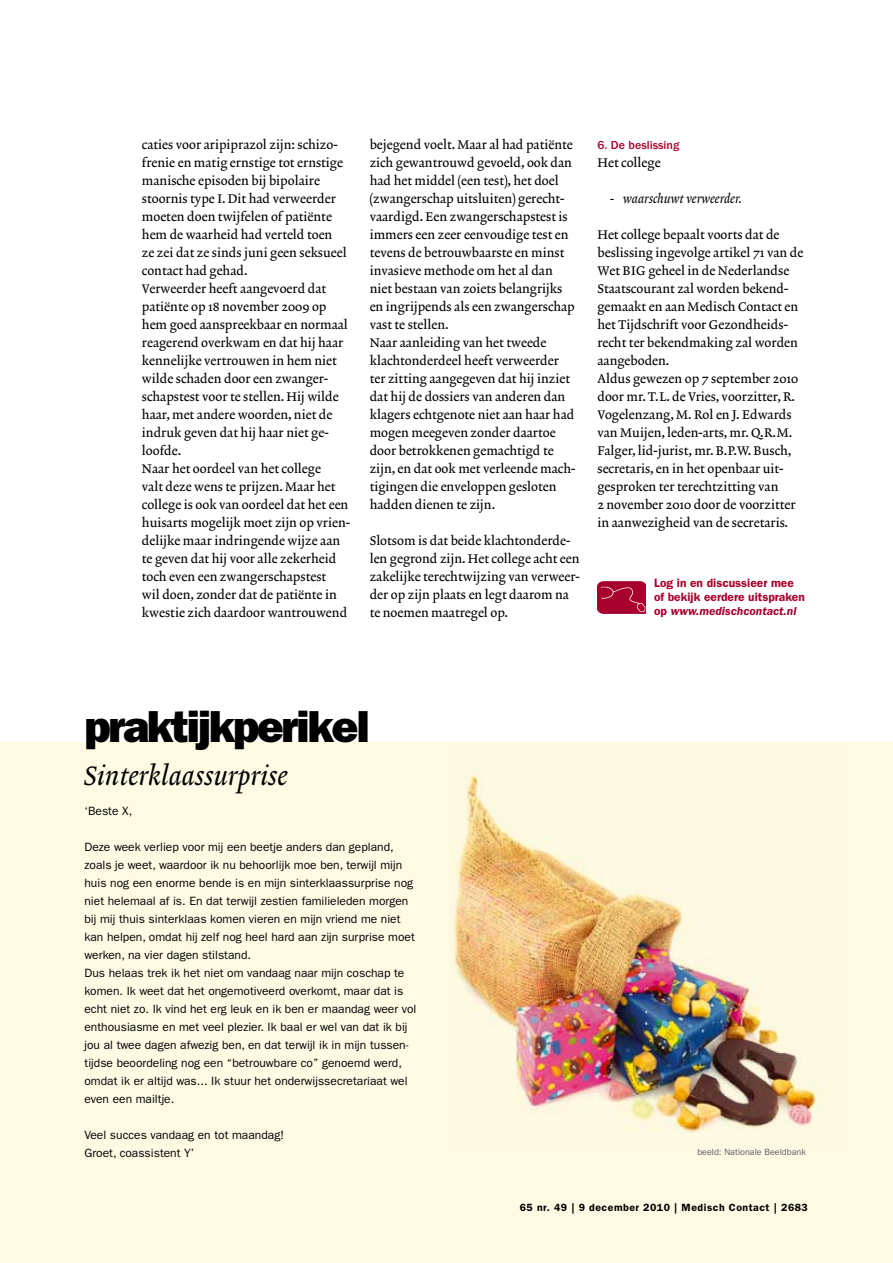
<style>
.page{position:relative;width:893px;height:1263px;background:#fff}
.page>*{position:absolute;margin:0;border:0;box-sizing:border-box;transform-origin:0 0}
.t1{font:45px "ITC Franklin Gothic Std Hvy";letter-spacing:-.05em;color:#000}
.t2{font:27px "Lexicon No 2 Italic A";color:#000}
.t3{font:12.75px/18px "Lexicon No 2 Roman A";color:#000}
.t4{font:12.75px "Lexicon No 2 Italic A";color:#000}
.t5{font:12px/18px "ITC Franklin Gothic Std";color:#000}
.t6{font:600 12px/14.2px "ITC Franklin Gothic Std";color:#a7002d}
.t7{font:500 12px "ITC Franklin Gothic Std";color:#a7002d}
.t8{font:600 10.5px "ITC Franklin Gothic Std";letter-spacing:.05em;color:#000}
.t9{font:9px "ITC Franklin Gothic Std";color:#5c5b60}
.s1{font-style:italic}
</style>
<div class="page">
<svg style="left:598px;top:581px;width:48px;height:33px;background:#ac0f39"></svg>
<div style="left:0;top:742px;width:893px;height:521px;background:#fffae4"></div>
<img style="left:454px;top:769px;width:374px;height:363px">
<p class="t3" style="left:142px;top:136px;width:210px">caties voor aripiprazol zijn: schizo&shy;frenie en matig ernstige tot ernstige manische episoden bij bipolaire stoornis type I. Dit had verweerder moeten doen twijfelen of patiënte hem de waarheid had verteld toen<br>ze zei dat ze sinds juni geen seksueel contact had gehad.<br>Verweerder heeft aangevoerd dat patiënte op 18 november 2009 op hem goed aanspreekbaar en normaal reagerend overkwam en dat hij haar kennelijke vertrouwen in hem niet wilde schaden door een zwanger&shy;schapstest voor te stellen. Hij wilde haar, met andere woorden, niet de indruk geven dat hij haar niet ge&shy;loofde.<br>Naar het oordeel van het college<br>valt deze wens te prijzen. Maar het college is ook van oordeel dat het een huisarts mogelijk moet zijn op vrien&shy;delijke maar indringende wijze aan te geven dat hij voor alle zekerheid toch even een zwangerschapstest<br>wil doen, zonder dat de patiënte in kwestie zich daardoor wantrouwend</p>
<p class="t3" style="left:370px;top:136px;width:207px">bejegend voelt. Maar al had patiënte zich gewantrouwd gevoeld, ook dan had het middel (een test), het doel (zwangerschap uitsluiten) gerecht&shy;vaardigd. Een zwangerschapstest is immers een zeer eenvoudige test en tevens de betrouwbaarste en minst invasieve methode om het al dan niet bestaan van zoiets belangrijks en ingrijpends als een zwangerschap vast te stellen.<br>Naar aanleiding van het tweede klachtonderdeel heeft verweerder ter zitting aangegeven dat hij inziet dat hij de dossiers van anderen dan klagers echtgenote niet aan haar had mogen meegeven zonder daartoe door betrokkenen gemachtigd te zijn, en dat ook met verleende mach&shy;tigingen die enveloppen gesloten hadden dienen te zijn.</p>
<p class="t3" style="left:370px;top:532px;width:211px">Slotsom is dat beide klachtonderde&shy;len gegrond zijn. Het college acht een zakelijke terechtwijzing van verweer&shy;der op zijn plaats en legt daarom na te noemen maatregel op.</p>
<p class="t7" style="left:597px;top:138px;width:83px">6. De beslissing</p>
<p class="t3" style="left:597px;top:154px;width:65px">Het college</p>
<p class="t4" style="left:610px;top:190px;width:133px">- waarschuwt verweerder.</p>
<p class="t3" style="left:597px;top:226px;width:207px">Het college bepaalt voorts dat de beslissing ingevolge artikel 71 van de Wet BIG geheel in de Nederlandse Staatscourant zal worden bekend&shy;gemaakt en aan Medisch Contact en het Tijdschrift voor Gezondheids&shy;recht ter bekendmaking zal worden aangeboden.<br>Aldus gewezen op 7 september 2010 door mr. T.L. de Vries, voorzitter, R.<br>Vogelenzang, M. Rol en J. Edwards van Muijen, leden-arts, mr. Q.R.M.<br>Falger, lid-jurist, mr. B.P.W. Busch, secretaris, en in het openbaar uit&shy;gesproken ter terechtzitting van<br>2 november 2010 door de voorzitter in aanwezigheid van de secretaris.</p>
<p class="t6" style="left:654px;top:575px;width:152px">Log in en discussieer mee of bekijk eerdere uitspraken op <span class="s1">www.medischcontact.nl</span></p>
<h1 class="t1" style="left:85px;top:700px;width:287px">praktijkperikel</h1>
<h2 class="t2" style="left:85px;top:759px;width:204px">Sinterklaassurprise</h2>
<p class="t5" style="left:85px;top:802px;width:49px">‘Beste X,</p>
<p class="t5" style="left:85px;top:838px;width:333px">Deze week verliep voor mij een beetje anders dan gepland, zoals je weet, waardoor ik nu behoorlijk moe ben, terwijl mijn huis nog een enorme bende is en mijn sinterklaassurprise nog niet helemaal af is. En dat terwijl zestien familieleden morgen bij mij thuis sinterklaas komen vieren en mijn vriend me niet kan helpen, omdat hij zelf nog heel hard aan zijn surprise moet werken, na vier dagen stilstand.<br>Dus helaas trek ik het niet om vandaag naar mijn coschap te komen. Ik weet dat het ongemotiveerd overkomt, maar dat is echt niet zo. Ik vind het erg leuk en ik ben er maandag weer vol enthousiasme en met veel plezier. Ik baal er wel van dat ik bij jou al twee dagen afwezig ben, en dat terwijl ik in mijn tussen&shy;tijdse beoordeling nog een “betrouwbare co” genoemd werd, omdat ik er altijd was... Ik stuur het onderwijssecretariaat wel even een mailtje.</p>
<p class="t5" style="left:85px;top:1126px;width:201px">Veel succes vandaag en tot maandag!<br>Groet, coassistent Y’</p>
<p class="t9" style="left:697px;top:1147px;width:110px">beeld: Nationale Beeldbank</p>
<p class="t8" style="left:520px;top:1201px;width:290px">65 nr. 49 | 9 december 2010 | Medisch Contact | 2683</p>
</div>
